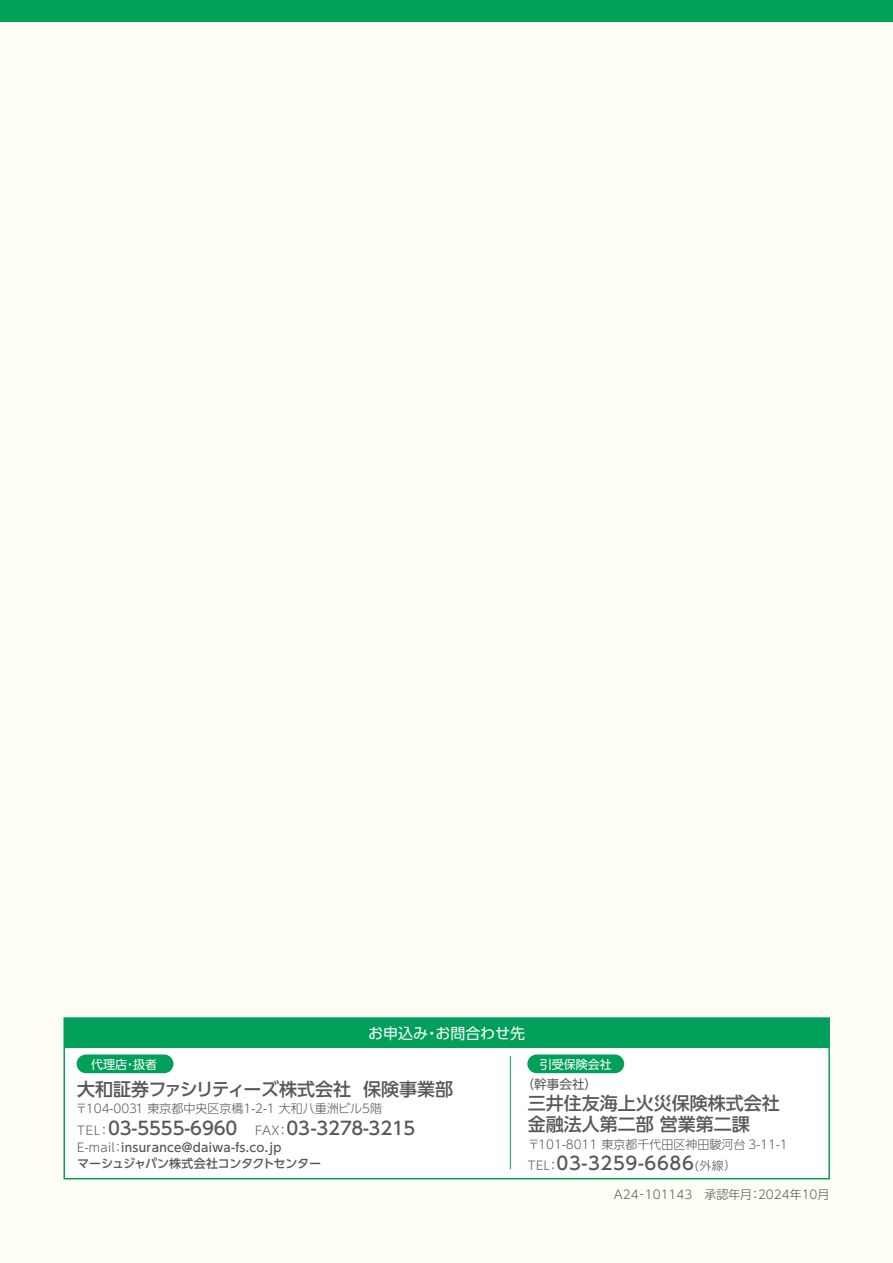
<style>
.page{position:relative;width:893px;height:1263px;background:#fffef5}
.page>*{position:absolute;margin:0;border:0;box-sizing:border-box;transform-origin:0 0}
.t1{font:500 18px/21px "UD Shin Go Pro";color:#595757}
.t2{font:500 18px "UD Shin Go Pro";letter-spacing:.035em;color:#595757}
.t3{font:15px "UD Shin Go Pro";letter-spacing:-.005em;color:#fff}
.t4{font:12.6px "UD Shin Go Pro";color:#595757}
.t5{font:300 12px "UD Shin Go Pro";color:#595757}
.t6{font:500 12px/16.5px "UD Shin Go Pro";letter-spacing:.025em;color:#595757}
.t7{font:12px "UD Shin Go Pro";color:#fff}
.s1{font-weight:300;font-size:12px}
.s2{font-weight:300}
</style>
<div class="page">
<div style="left:0;top:0;width:893px;height:21px;background:#00a159"></div>
<div style="left:64px;top:1018px;width:765px;height:161px;background:#fff"></div>
<div style="left:64px;top:1017px;width:766px;height:162px;border:2px solid #009f5a"></div>
<hr style="left:510px;top:1056px;width:1px;height:113px;background:#009f5a">
<div style="left:64px;top:1018px;width:765px;height:30px;background:#009f5a"></div>
<div style="left:77px;top:1054px;width:96px;height:19px;background:#009f5a;border-radius:9px"></div>
<div style="left:527px;top:1054px;width:97px;height:19px;background:#009f5a;border-radius:9px"></div>
<p class="t3" style="left:368px;top:1021px;width:158px">お申込み・お問合わせ先</p>
<p class="t7" style="left:91px;top:1054px;width:68px">代理店・扱者</p>
<h1 class="t1" style="left:77px;top:1078px;width:377px">大和証券ファシリティーズ株式会社 保険事業部</h1>
<p class="t5" style="left:76px;top:1099px;width:308px">〒104-0031 東京都中央区京橋1-2-1 大和八重洲ビル5階</p>
<h1 class="t1" style="left:77px;top:1117px;width:340px"><span class="s1">TEL：</span>03-5555-6960　<span class="s1">FAX：</span>03-3278-3215</h1>
<p class="t6" style="left:77px;top:1139px;width:245px"><span class="s2">E-mail：</span>insurance@daiwa-fs.co.jp<br>マーシュジャパン株式会社コンタクトセンター</p>
<p class="t7" style="left:540px;top:1054px;width:73px">引受保険会社</p>
<p class="t4" style="left:522px;top:1074px;width:77px">（幹事会社）</p>
<h1 class="t1" style="left:528px;top:1092px;width:253px">三井住友海上火災保険株式会社金融法人第二部 営業第二課</h1>
<p class="t5" style="left:528px;top:1135px;width:261px">〒101-8011 東京都千代田区神田駿河台 3-11-1</p>
<h1 class="t2" style="left:528px;top:1148px;width:210px"><span class="s1">TEL：</span>03-3259-6686<span class="s1">(外線）</span></h1>
<p class="t5" style="left:614px;top:1185px;width:217px">A24‐101143　承認年月：2024年10月</p>
</div>
